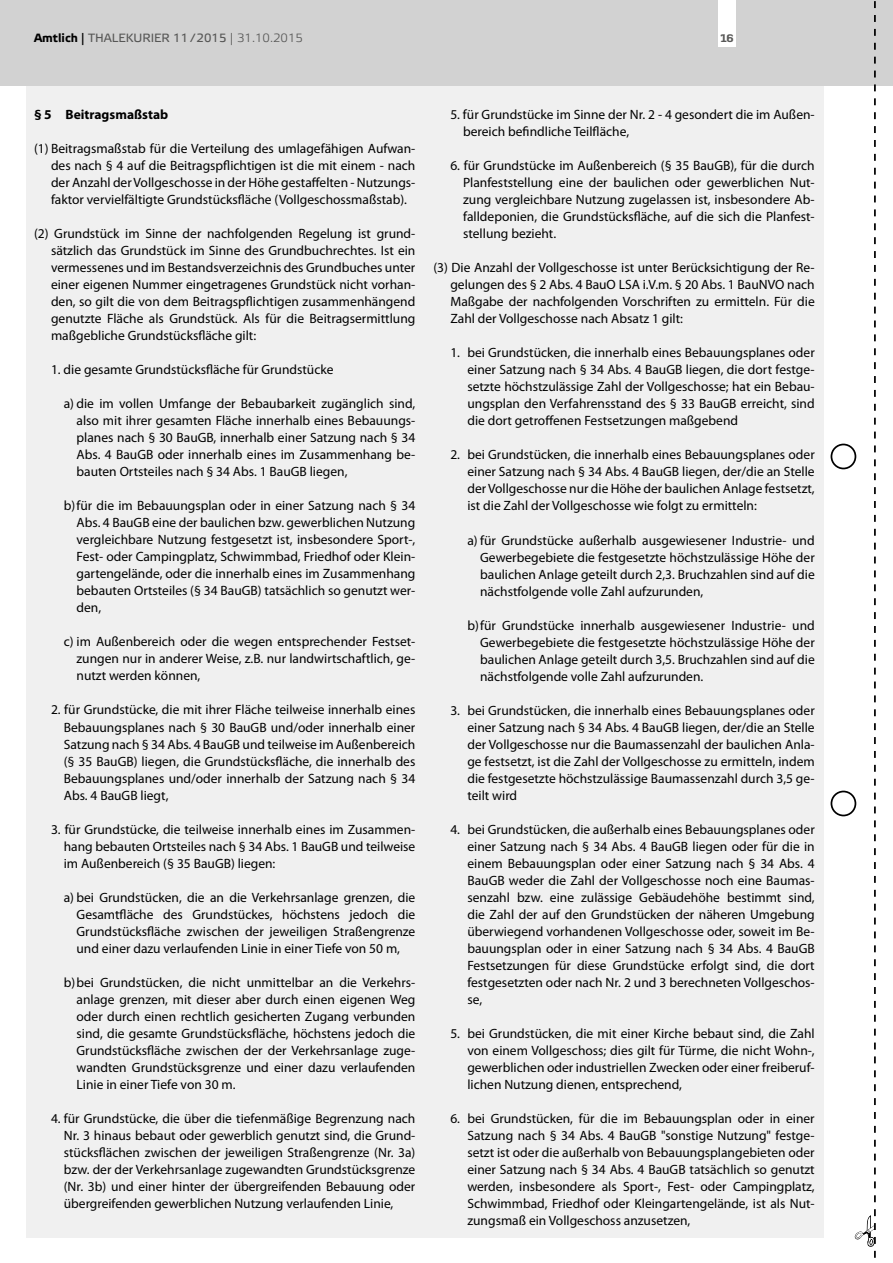
<style>
.page{position:relative;width:893px;height:1263px;background:#fff}
.page>*{position:absolute;margin:0;border:0;box-sizing:border-box;transform-origin:0 0}
.t1{font:13.5px/17px "Myriad Pro";color:#000;text-align:justify}
.t2{font:700 13.5px "Myriad Pro";color:#000}
.t3{font:12px "Elektra Text Pro";color:#575756}
.t4{font:900 10.5px "Diavlo";color:#575756}
.s1{font-weight:700;color:#000}
.s2{color:#000}
.s3{font-family:"Elektra Light Pro"}
</style>
<div class="page">
<div style="left:27px;top:0;width:797px;height:1237px;background:#f0f0f0"></div>
<div style="left:0;top:0;width:893px;height:85px;background:#d2d2d2"></div>
<div style="left:719px;top:0;width:17px;height:47px;background:#fff"></div>
<svg style="left:855px;top:1px;width:21px;height:1257px"></svg>
<div style="left:831px;top:444px;width:25px;height:25px;border:2px solid #000;border-radius:50%"></div>
<div style="left:831px;top:791px;width:25px;height:25px;border:2px solid #000;border-radius:50%"></div>
<p class="t3" style="left:34px;top:32px;width:270px"><span class="s1">Amtlich</span> <span class="s2">|</span> THALEKURIER 11/2015 <span class="s3">| 31.10.2015</span></p>
<p class="t4" style="left:720px;top:31px;width:15px">16</p>
<p class="t2" style="left:34px;top:107px;width:136px">§ 5 Beitragsmaßstab</p>
<p class="t1" style="left:51px;top:140px;width:366px;text-indent:-17px">(1) Beitragsmaßstab für die Verteilung des umlagefähigen Aufwan&shy;des nach § 4 auf die Beitragspflichtigen ist die mit einem - nach der Anzahl der Vollgeschosse in der Höhe gestaffelten - Nutzungs&shy;faktor vervielfältigte Grundstücksfläche (Vollgeschossmaßstab).</p>
<p class="t1" style="left:51px;top:225px;width:366px;text-indent:-17px">(2) Grundstück im Sinne der nachfolgenden Regelung ist grund&shy;sätzlich das Grundstück im Sinne des Grundbuchrechtes. Ist ein vermessenes und im Bestandsverzeichnis des Grundbuches unter einer eigenen Nummer eingetragenes Grundstück nicht vorhan&shy;den, so gilt die von dem Beitragspflichtigen zusammenhängend genutzte Fläche als Grundstück. Als für die Beitragsermittlung maßgebliche Grundstücksfläche gilt:</p>
<p class="t1" style="left:51px;top:361px;width:284px">1. die gesamte Grundstücksfläche für Grundstücke</p>
<p class="t1" style="left:77px;top:395px;width:340px;text-indent:-13px">a) die im vollen Umfange der Bebaubarkeit zugänglich sind, also mit ihrer gesamten Fläche innerhalb eines Bebauungs&shy;planes nach § 30 BauGB, innerhalb einer Satzung nach § 34<br>Abs. 4 BauGB oder innerhalb eines im Zusammenhang be&shy;bauten Ortsteiles nach § 34 Abs. 1 BauGB liegen,</p>
<p class="t1" style="left:77px;top:498px;width:340px;text-indent:-13px">b)für die im Bebauungsplan oder in einer Satzung nach § 34<br>Abs. 4 BauGB eine der baulichen bzw. gewerblichen Nutzung vergleichbare Nutzung festgesetzt ist, insbesondere Sport-, Fest- oder Campingplatz, Schwimmbad, Friedhof oder Klein&shy;gartengelände, oder die innerhalb eines im Zusammenhang bebauten Ortsteiles (§ 34 BauGB) tatsächlich so genutzt wer&shy;den,</p>
<p class="t1" style="left:77px;top:634px;width:340px;text-indent:-13px">c) im Außenbereich oder die wegen entsprechender Festset&shy;zungen nur in anderer Weise, z.B. nur landwirtschaftlich, ge&shy;nutzt werden können,</p>
<p class="t1" style="left:64px;top:702px;width:353px;text-indent:-13px">2. für Grundstücke, die mit ihrer Fläche teilweise innerhalb eines Bebauungsplanes nach § 30 BauGB und/oder innerhalb einer Satzung nach § 34 Abs. 4 BauGB und teilweise im Außenbereich (§ 35 BauGB) liegen, die Grundstücksfläche, die innerhalb des Bebauungsplanes und/oder innerhalb der Satzung nach § 34<br>Abs. 4 BauGB liegt,</p>
<p class="t1" style="left:64px;top:821px;width:353px;text-indent:-13px">3. für Grundstücke, die teilweise innerhalb eines im Zusammen&shy;hang bebauten Ortsteiles nach § 34 Abs. 1 BauGB und teilweise im Außenbereich (§ 35 BauGB) liegen:</p>
<p class="t1" style="left:77px;top:889px;width:340px;text-indent:-13px">a) bei Grundstücken, die an die Verkehrsanlage grenzen, die Gesamtfläche des Grundstückes, höchstens jedoch die Grundstücksfläche zwischen der jeweiligen Straßengrenze und einer dazu verlaufenden Linie in einer Tiefe von 50 m,</p>
<p class="t1" style="left:77px;top:974px;width:340px;text-indent:-13px">b)bei Grundstücken, die nicht unmittelbar an die Verkehrs&shy;anlage grenzen, mit dieser aber durch einen eigenen Weg oder durch einen rechtlich gesicherten Zugang verbunden sind, die gesamte Grundstücksfläche, höchstens jedoch die Grundstücksfläche zwischen der der Verkehrsanlage zuge&shy;wandten Grundstücksgrenze und einer dazu verlaufenden Linie in einer Tiefe von 30 m.</p>
<p class="t1" style="left:64px;top:1110px;width:353px;text-indent:-13px">4. für Grundstücke, die über die tiefenmäßige Begrenzung nach Nr. 3 hinaus bebaut oder gewerblich genutzt sind, die Grund&shy;stücksflächen zwischen der jeweiligen Straßengrenze (Nr. 3a) bzw. der der Verkehrsanlage zugewandten Grundstücksgrenze (Nr. 3b) und einer hinter der übergreifenden Bebauung oder übergreifenden gewerblichen Nutzung verlaufenden Linie,</p>
<p class="t1" style="left:463px;top:106px;width:353px;text-indent:-13px">5. für Grundstücke im Sinne der Nr. 2 - 4 gesondert die im Außen&shy;bereich befindliche Teilfläche,</p>
<p class="t1" style="left:463px;top:157px;width:353px;text-indent:-13px">6. für Grundstücke im Außenbereich (§ 35 BauGB), für die durch Planfeststellung eine der baulichen oder gewerblichen Nut&shy;zung vergleichbare Nutzung zugelassen ist, insbesondere Ab&shy;falldeponien, die Grundstücksfläche, auf die sich die Planfest&shy;stellung bezieht.</p>
<p class="t1" style="left:450px;top:260px;width:366px;text-indent:-17px">(3) Die Anzahl der Vollgeschosse ist unter Berücksichtigung der Re&shy;gelungen des § 2 Abs. 4 BauO LSA i.V.m. § 20 Abs. 1 BauNVO nach Maßgabe der nachfolgenden Vorschriften zu ermitteln. Für die Zahl der Vollgeschosse nach Absatz 1 gilt:</p>
<p class="t1" style="left:467px;top:345px;width:349px;text-indent:-17px">1. bei Grundstücken, die innerhalb eines Bebauungsplanes oder einer Satzung nach § 34 Abs. 4 BauGB liegen, die dort festge&shy;setzte höchstzulässige Zahl der Vollgeschosse; hat ein Bebau&shy;ungsplan den Verfahrensstand des § 33 BauGB erreicht, sind die dort getroffenen Festsetzungen maßgebend</p>
<p class="t1" style="left:467px;top:447px;width:349px;text-indent:-17px">2. bei Grundstücken, die innerhalb eines Bebauungsplanes oder einer Satzung nach § 34 Abs. 4 BauGB liegen, der/die an Stelle der Vollgeschosse nur die Höhe der baulichen Anlage festsetzt, ist die Zahl der Vollgeschosse wie folgt zu ermitteln:</p>
<p class="t1" style="left:480px;top:532px;width:336px;text-indent:-13px">a) für Grundstücke außerhalb ausgewiesener Industrie- und Gewerbegebiete die festgesetzte höchstzulässige Höhe der baulichen Anlage geteilt durch 2,3. Bruchzahlen sind auf die nächstfolgende volle Zahl aufzurunden,</p>
<p class="t1" style="left:480px;top:617px;width:336px;text-indent:-13px">b)für Grundstücke innerhalb ausgewiesener Industrie- und Gewerbegebiete die festgesetzte höchstzulässige Höhe der baulichen Anlage geteilt durch 3,5. Bruchzahlen sind auf die nächstfolgende volle Zahl aufzurunden.</p>
<p class="t1" style="left:467px;top:702px;width:349px;text-indent:-17px">3. bei Grundstücken, die innerhalb eines Bebauungsplanes oder einer Satzung nach § 34 Abs. 4 BauGB liegen, der/die an Stelle der Vollgeschosse nur die Baumassenzahl der baulichen Anla&shy;ge festsetzt, ist die Zahl der Vollgeschosse zu ermitteln, indem die festgesetzte höchstzulässige Baumassenzahl durch 3,5 ge&shy;teilt wird</p>
<p class="t1" style="left:467px;top:821px;width:349px;text-indent:-17px">4. bei Grundstücken, die außerhalb eines Bebauungsplanes oder einer Satzung nach § 34 Abs. 4 BauGB liegen oder für die in einem Bebauungsplan oder einer Satzung nach § 34 Abs. 4<br>BauGB weder die Zahl der Vollgeschosse noch eine Baumas&shy;senzahl bzw. eine zulässige Gebäudehöhe bestimmt sind, die Zahl der auf den Grundstücken der näheren Umgebung überwiegend vorhandenen Vollgeschosse oder, soweit im Be&shy;bauungsplan oder in einer Satzung nach § 34 Abs. 4 BauGB Festsetzungen für diese Grundstücke erfolgt sind, die dort festgesetzten oder nach Nr. 2 und 3 berechneten Vollgeschos&shy;se,</p>
<p class="t1" style="left:467px;top:1025px;width:349px;text-indent:-17px">5. bei Grundstücken, die mit einer Kirche bebaut sind, die Zahl von einem Vollgeschoss; dies gilt für Türme, die nicht Wohn-, gewerblichen oder industriellen Zwecken oder einer freiberuf&shy;lichen Nutzung dienen, entsprechend,</p>
<p class="t1" style="left:467px;top:1110px;width:349px;text-indent:-17px">6. bei Grundstücken, für die im Bebauungsplan oder in einer Satzung nach § 34 Abs. 4 BauGB "sonstige Nutzung" festge&shy;setzt ist oder die außerhalb von Bebauungsplangebieten oder einer Satzung nach § 34 Abs. 4 BauGB tatsächlich so genutzt werden, insbesondere als Sport-, Fest- oder Campingplatz, Schwimmbad, Friedhof oder Kleingartengelände, ist als Nut&shy;zungsmaß ein Vollgeschoss anzusetzen,</p>
</div>
